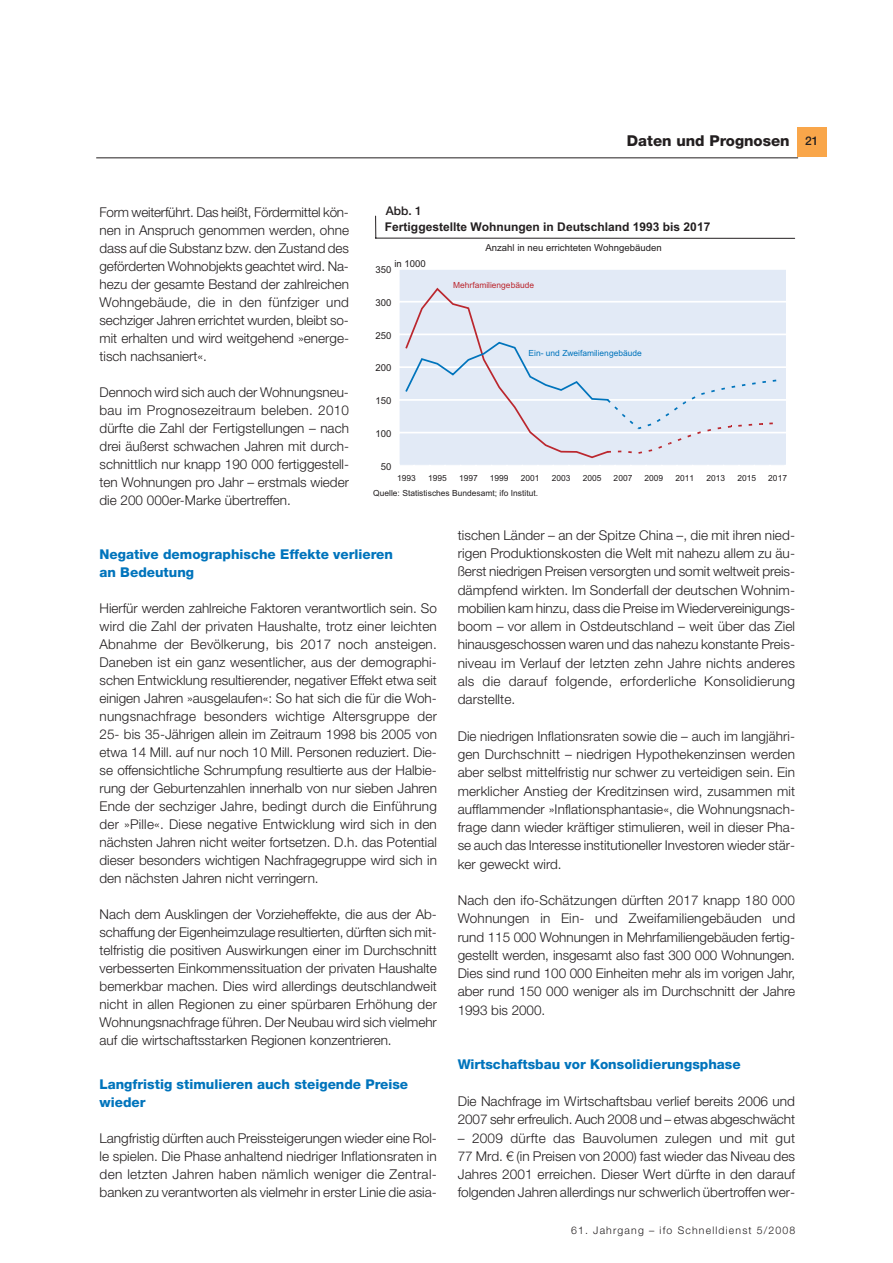
<style>
.page{position:relative;width:893px;height:1263px;background:#fff}
.page>*{position:absolute;margin:0;border:0;box-sizing:border-box;transform-origin:0 0}
.t1{font:800 15px "Helvetica Neue LT Std";color:#231f20}
.t2{font:300 13.5px/18px "Helvetica Neue LT Std";color:#231f20;text-align:justify}
.t3{font:800 13.5px/18px "Helvetica Neue LT Std";color:#0074bc}
.t4{font:700 12px "Arial";color:#231f20}
.t5{font:500 12px "Helvetica Neue LT Std";color:#231f20}
.t6{font:300 10.5px "Helvetica Neue LT Std";letter-spacing:.11em;color:#231f20}
.t7{font:9.6px "Arial";color:#231f20}
.t8{font:8.4px "Arial";color:#231f20}
.t9{font:8.4px "Arial";color:#0074bc}
.t10{font:8.4px "Arial";color:#bb272e}
</style>
<div class="page">
<hr style="left:96px;top:157px;width:702px;height:1px;background:#231f20">
<div style="left:796px;top:128px;width:30px;height:29px;background:#f9a64a"></div>
<div style="left:399px;top:269px;width:386px;height:196px;background:#e2eaf6"></div>
<hr style="left:399px;top:432px;width:386px;height:1px;background:#fff">
<hr style="left:399px;top:399px;width:386px;height:2px;background:#fff">
<hr style="left:399px;top:366px;width:386px;height:2px;background:#fff">
<hr style="left:399px;top:334px;width:386px;height:1px;background:#fff">
<hr style="left:399px;top:301px;width:386px;height:2px;background:#fff">
<hr style="left:399px;top:268px;width:386px;height:2px;background:#fff">
<svg style="left:399px;top:286px;width:377px;height:179px"></svg>
<svg style="left:375px;top:216px;width:1px;height:22px"></svg>
<hr style="left:375px;top:238px;width:419px;height:1px;background:#231f20">
<p class="t1" style="left:627px;top:135px;width:164px">Daten und Prognosen</p>
<p class="t5" style="left:805px;top:136px;width:15px">21</p>
<p class="t2" style="left:100px;top:204px;width:251px">Form weiterführt. Das heißt, Fördermittel kön&shy;nen in Anspruch genommen werden, ohne dass auf die Substanz bzw. den Zustand des geförderten Wohnobjekts geachtet wird. Na&shy;hezu der gesamte Bestand der zahlreichen Wohngebäude, die in den fünfziger und sechziger Jahren errichtet wurden, bleibt so&shy;mit erhalten und wird weitgehend »energe&shy;tisch nachsaniert«.</p>
<p class="t2" style="left:100px;top:384px;width:251px">Dennoch wird sich auch der Wohnungsneu&shy;bau im Prognosezeitraum beleben. 2010 dürfte die Zahl der Fertigstellungen – nach drei äußerst schwachen Jahren mit durch&shy;schnittlich nur knapp 190 000 fertiggestell&shy;ten Wohnungen pro Jahr – erstmals wieder die 200 000er-Marke übertreffen.</p>
<p class="t5" style="left:386px;top:206px;width:38px">Abb. 1</p>
<p class="t4" style="left:385px;top:223px;width:327px">Fertiggestellte Wohnungen in Deutschland 1993 bis 2017</p>
<p class="t7" style="left:394px;top:260px;width:33px">in 1000</p>
<p class="t7" style="left:375px;top:266px;width:17px">350</p>
<p class="t7" style="left:375px;top:299px;width:17px">300</p>
<p class="t7" style="left:375px;top:332px;width:17px">250</p>
<p class="t7" style="left:375px;top:364px;width:17px">200</p>
<p class="t7" style="left:375px;top:397px;width:17px">150</p>
<p class="t7" style="left:375px;top:430px;width:17px">100</p>
<p class="t7" style="left:381px;top:463px;width:12px">50</p>
<p class="t7" style="left:485px;top:245px;width:178px">Anzahl in neu errichteten Wohngebäuden</p>
<p class="t10" style="left:453px;top:282px;width:82px">Mehrfamiliengebäude</p>
<p class="t9" style="left:528px;top:350px;width:115px">Ein- und Zweifamiliengebäude</p>
<p class="t8" style="left:397px;top:475px;width:20px">1993</p>
<p class="t8" style="left:428px;top:475px;width:20px">1995</p>
<p class="t8" style="left:459px;top:475px;width:20px">1997</p>
<p class="t8" style="left:490px;top:475px;width:20px">1999</p>
<p class="t8" style="left:521px;top:475px;width:20px">2001</p>
<p class="t8" style="left:551px;top:475px;width:20px">2003</p>
<p class="t8" style="left:582px;top:475px;width:20px">2005</p>
<p class="t8" style="left:613px;top:475px;width:20px">2007</p>
<p class="t8" style="left:644px;top:475px;width:20px">2009</p>
<p class="t8" style="left:675px;top:475px;width:20px">2011</p>
<p class="t8" style="left:706px;top:475px;width:20px">2013</p>
<p class="t8" style="left:737px;top:475px;width:20px">2015</p>
<p class="t8" style="left:768px;top:475px;width:20px">2017</p>
<p class="t8" style="left:373px;top:490px;width:166px">Quelle: Statistisches Bundesamt; ifo Institut.</p>
<p class="t3" style="left:100px;top:546px;width:295px">Negative demographische Effekte verlieren an Bedeutung</p>
<p class="t2" style="left:100px;top:600px;width:339px">Hierfür werden zahlreiche Faktoren verantwortlich sein. So wird die Zahl der privaten Haushalte, trotz einer leichten Abnahme der Bevölkerung, bis 2017 noch ansteigen.<br>Daneben ist ein ganz wesentlicher, aus der demographi&shy;schen Entwicklung resultierender, negativer Effekt etwa seit einigen Jahren »ausgelaufen«: So hat sich die für die Woh&shy;nungsnachfrage besonders wichtige Altersgruppe der 25- bis 35-Jährigen allein im Zeitraum 1998 bis 2005 von etwa 14 Mill. auf nur noch 10 Mill. Personen reduziert. Die&shy;se offensichtliche Schrumpfung resultierte aus der Halbie&shy;rung der Geburtenzahlen innerhalb von nur sieben Jahren Ende der sechziger Jahre, bedingt durch die Einführung der »Pille«. Diese negative Entwicklung wird sich in den nächsten Jahren nicht weiter fortsetzen. D.h. das Potential dieser besonders wichtigen Nachfragegruppe wird sich in den nächsten Jahren nicht verringern.</p>
<p class="t2" style="left:100px;top:906px;width:339px">Nach dem Ausklingen der Vorzieheffekte, die aus der Ab&shy;schaffung der Eigenheimzulage resultierten, dürften sich mit&shy;telfristig die positiven Auswirkungen einer im Durchschnitt verbesserten Einkommenssituation der privaten Haushalte bemerkbar machen. Dies wird allerdings deutschlandweit nicht in allen Regionen zu einer spürbaren Erhöhung der Wohnungsnachfrage führen. Der Neubau wird sich vielmehr auf die wirtschaftsstarken Regionen konzentrieren.</p>
<p class="t3" style="left:100px;top:1077px;width:310px">Langfristig stimulieren auch steigende Preise wieder</p>
<p class="t2" style="left:100px;top:1131px;width:339px">Langfristig dürften auch Preissteigerungen wieder eine Rol&shy;le spielen. Die Phase anhaltend niedriger Inflationsraten in den letzten Jahren haben nämlich weniger die Zentral&shy;banken zu verantworten als vielmehr in erster Linie die asia-</p>
<p class="t2" style="left:457px;top:527px;width:339px">tischen Länder – an der Spitze China –, die mit ihren nied&shy;rigen Produktionskosten die Welt mit nahezu allem zu äu&shy;ßerst niedrigen Preisen versorgten und somit weltweit preis&shy;dämpfend wirkten. Im Sonderfall der deutschen Wohnim&shy;mobilien kam hinzu, dass die Preise im Wiedervereinigungs&shy;boom – vor allem in Ostdeutschland – weit über das Ziel hinausgeschossen waren und das nahezu konstante Preis&shy;niveau im Verlauf der letzten zehn Jahre nichts anderes als die darauf folgende, erforderliche Konsolidierung darstellte.</p>
<p class="t2" style="left:457px;top:728px;width:339px">Die niedrigen Inflationsraten sowie die – auch im langjähri&shy;gen Durchschnitt – niedrigen Hypothekenzinsen werden aber selbst mittelfristig nur schwer zu verteidigen sein. Ein merklicher Anstieg der Kreditzinsen wird, zusammen mit aufflammender »Inflationsphantasie«, die Wohnungsnach&shy;frage dann wieder kräftiger stimulieren, weil in dieser Pha&shy;se auch das Interesse institutioneller Investoren wieder stär&shy;ker geweckt wird.</p>
<p class="t2" style="left:457px;top:893px;width:339px">Nach den ifo-Schätzungen dürften 2017 knapp 180 000<br>Wohnungen in Ein- und Zweifamiliengebäuden und rund 115 000 Wohnungen in Mehrfamiliengebäuden fertig&shy;gestellt werden, insgesamt also fast 300 000 Wohnungen.<br>Dies sind rund 100 000 Einheiten mehr als im vorigen Jahr, aber rund 150 000 weniger als im Durchschnitt der Jahre 1993 bis 2000.</p>
<p class="t3" style="left:457px;top:1057px;width:284px">Wirtschaftsbau vor Konsolidierungsphase</p>
<p class="t2" style="left:457px;top:1093px;width:339px">Die Nachfrage im Wirtschaftsbau verlief bereits 2006 und<br>2007 sehr erfreulich. Auch 2008 und – etwas abgeschwächt</p>
<p class="t2" style="left:457px;top:1130px;width:339px">– 2009 dürfte das Bauvolumen zulegen und mit gut 77 Mrd. € (in Preisen von 2000) fast wieder das Niveau des Jahres 2001 erreichen. Dieser Wert dürfte in den darauf folgenden Jahren allerdings nur schwerlich übertroffen wer-</p>
<p class="t6" style="left:571px;top:1227px;width:226px">61. Jahrgang – ifo Schnelldienst 5/2008</p>
</div>
